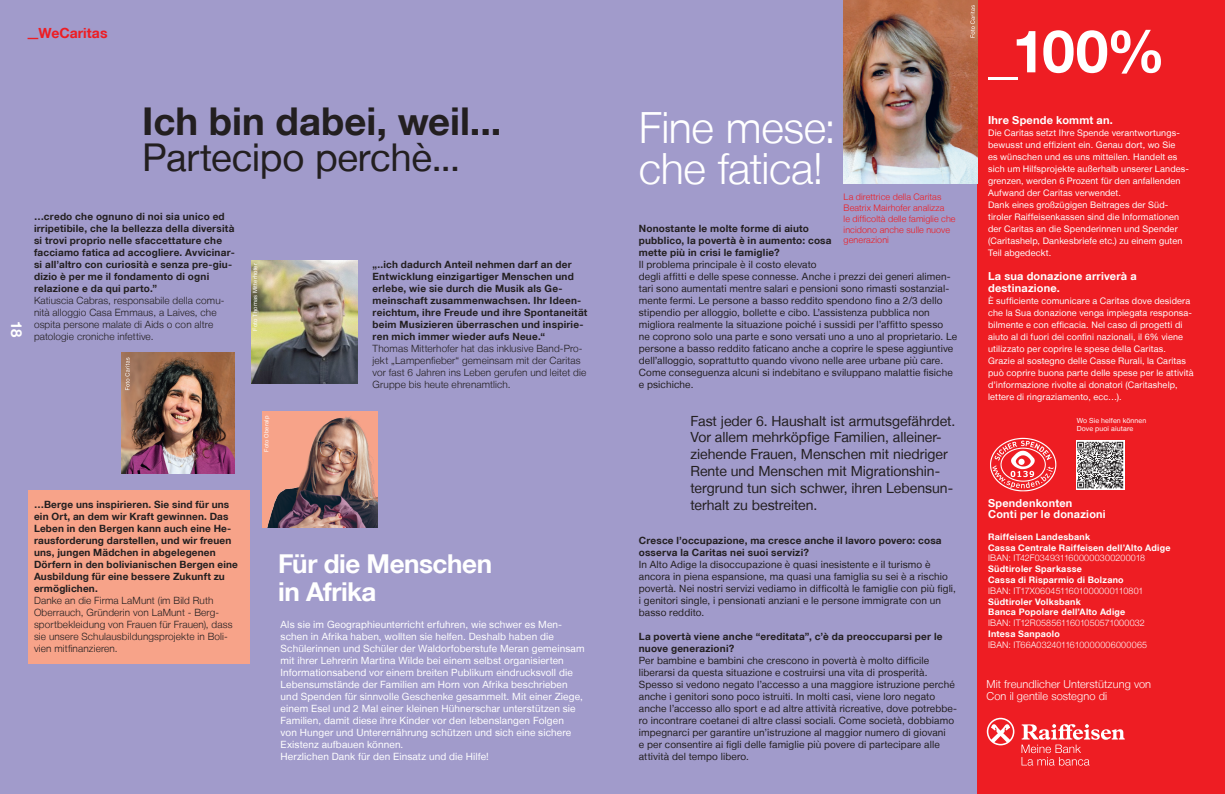
<style>
.page{position:relative;width:1225px;height:794px;background:#fff}
.page>*{position:absolute;margin:0;border:0;box-sizing:border-box;transform-origin:0 0}
.t1{font:700 58.9px "Helvetica Neue LT";color:#fff}
.t2{font:300 43px/41px "Helvetica Neue LT";letter-spacing:-.01em;color:#fff}
.t3{font:700 38.3px "Helvetica Neue LT";color:#231f20}
.t4{font:38.3px "Helvetica Neue LT";letter-spacing:-.01em;color:#231f20}
.t5{font:700 26px/28px "Helvetica Neue LT";letter-spacing:-.015em;color:#fff}
.t6{font:700 15px "Helvetica Neue LT";color:#fff}
.t7{font:14px/16.8px "Helvetica Neue LT";color:#231f20}
.t8{font:700 14px "Helvetica Neue LT";color:#ee1d23}
.t9{font:700 11px/12px "Helvetica Neue LT";letter-spacing:.02em;color:#fff}
.t10{font:300 11px/12px "Helvetica Neue LT";letter-spacing:.01em;color:#fff}
.t11{font:10px/12px "Helvetica Neue LT";letter-spacing:.01em;color:#231f20}
.t12{font:700 10px/12px "Helvetica Neue LT";letter-spacing:.02em;color:#231f20}
.t13{font:10px/12px "Helvetica Neue LT";letter-spacing:.01em;color:#fff}
.t14{font:300 10px/12px "Helvetica Neue LT";letter-spacing:.015em;color:#231f20}
.t15{font:9px/12px "Helvetica Neue LT";letter-spacing:.015em;color:#fff}
.t16{font:700 9px/10.8px "Helvetica Neue LT";letter-spacing:.03em;color:#fff}
.t17{font:300 9px "Helvetica Neue LT";letter-spacing:.02em;color:#fff}
.t18{font:300 9px/10.8px "Helvetica Neue LT";letter-spacing:.01em;color:#ee1d23}
.t19{font:7px/8.4px "Helvetica Neue LT";letter-spacing:.02em;color:#fff}
.t20{font:5.8px "Helvetica Neue LT";letter-spacing:.03em;color:#fff}
.s1{font-family:"Arial";font-weight:900}
</style>
<div class="page">
<div style="left:0;top:0;width:989px;height:794px;background:#a19bcb"></div>
<div style="left:978px;top:0;width:247px;height:794px;background:#ee1d23"></div>
<svg style="left:986px;top:718px;width:28px;height:27px"></svg>
<svg style="left:1021px;top:724px;width:103px;height:41px"></svg>
<svg style="left:990px;top:438px;width:66px;height:53px"></svg>
<img style="left:843px;top:0;width:135px;height:184px">
<img style="left:1076px;top:441px;width:48px;height:48px">
<svg style="left:970px;top:5px;width:4px;height:33px"></svg>
<div style="left:28px;top:490px;width:221px;height:174px;background:#f7a389"></div>
<img style="left:262px;top:411px;width:115px;height:116px">
<img style="left:121px;top:352px;width:114px;height:121px">
<img style="left:251px;top:261px;width:106px;height:122px">
<svg style="left:125px;top:357px;width:5px;height:33px"></svg>
<h3 class="t8" style="left:28px;top:24px;width:81px"><span class="s1">―</span>WeCaritas</h3>
<h3 class="t3" style="left:142px;top:97px;width:361px">Ich bin dabei, weil...</h3>
<h3 class="t4" style="left:142px;top:134px;width:320px">Partecipo perchè...</h3>
<h3 class="t6" style="left:26px;top:321px;width:18px;rotate:90deg">18</h3>
<p class="t12" style="left:34px;top:210px;width:202px">…credo che ognuno di noi sia unico ed irripetibile, che la bellezza della diversità si trovi proprio nelle sfaccettature che facciamo fatica ad accogliere. Avvicinar&shy;si all’altro con curiosità e senza pre-giu&shy;dizio è per me il fondamento di ogni relazione e da qui parto.”</p>
<p class="t14" style="left:34px;top:294px;width:192px">Katiuscia Cabras, responsabile della comu&shy;nità alloggio Casa Emmaus, a Laives, che ospita persone malate di Aids o con altre patologie croniche infettive.</p>
<p class="t20" style="left:251px;top:330px;width:69px;rotate:-90deg">Foto Thomas Mitterhofer</p>
<p class="t20" style="left:263px;top:451px;width:37px;rotate:-90deg">Foto Oberalp</p>
<p class="t12" style="left:372px;top:258px;width:216px">„..ich dadurch Anteil nehmen darf an der Entwicklung einzigartiger Menschen und erlebe, wie sie durch die Musik als Ge&shy;meinschaft zusammenwachsen. Ihr Ideen&shy;reichtum, ihre Freude und ihre Spontaneität beim Musizieren überraschen und inspirie&shy;ren mich immer wieder aufs Neue.“</p>
<p class="t14" style="left:372px;top:342px;width:215px">Thomas Mitterhofer hat das inklusive Band-Pro&shy;jekt „Lampenfieber“ gemeinsam mit der Caritas vor fast 6 Jahren ins Leben gerufen und leitet die Gruppe bis heute ehrenamtlich.</p>
<p class="t12" style="left:34px;top:498px;width:205px">…Berge uns inspirieren. Sie sind für uns ein Ort, an dem wir Kraft gewinnen. Das Leben in den Bergen kann auch eine He&shy;rausforderung darstellen, und wir freuen uns, jungen Mädchen in abgelegenen Dörfern in den bolivianischen Bergen eine Ausbildung für eine bessere Zukunft zu ermöglichen.</p>
<p class="t14" style="left:34px;top:594px;width:200px">Danke an die Firma LaMunt (im Bild Ruth Oberrauch, Gründerin von LaMunt - Berg&shy;sportbekleidung von Frauen für Frauen), dass sie unsere Schulausbildungsprojekte in Boli&shy;vien mitfinanzieren.</p>
<h3 class="t5" style="left:278px;top:549px;width:215px">Für die Menschen in Afrika</h3>
<p class="t13" style="left:281px;top:618px;width:305px">Als sie im Geographieunterricht erfuhren, wie schwer es Men&shy;schen in Afrika haben, wollten sie helfen. Deshalb haben die Schülerinnen und Schüler der Waldorfoberstufe Meran gemeinsam mit ihrer Lehrerin Martina Wilde bei einem selbst organisierten Informationsabend vor einem breiten Publikum eindrucksvoll die Lebensumstände der Familien am Horn von Afrika beschrieben und Spenden für sinnvolle Geschenke gesammelt. Mit einer Ziege, einem Esel und 2 Mal einer kleinen Hühnerschar unterstützen sie Familien, damit diese ihre Kinder vor den lebenslangen Folgen<br>von Hunger und Unterernährung schützen und sich eine sichere Existenz aufbauen können.<br>Herzlichen Dank für den Einsatz und die Hilfe!</p>
<h2 class="t2" style="left:639px;top:106px;width:199px">Fine mese: che fatica!</h2>
<p class="t18" style="left:843px;top:191px;width:113px">La direttrice della Caritas<br>Beatrix Mairhofer analizza<br>le difficoltà delle famiglie che incidono anche sulle nuove generazioni</p>
<p class="t12" style="left:639px;top:222px;width:194px">Nonostante le molte forme di aiuto pubblico, la povertà è in aumento: cosa mette più in crisi le famiglie?</p>
<p class="t11" style="left:639px;top:258px;width:320px">Il problema principale è il costo elevato<br>degli affitti e delle spese connesse. Anche i prezzi dei generi alimen&shy;tari sono aumentati mentre salari e pensioni sono rimasti sostanzial&shy;mente fermi. Le persone a basso reddito spendono fino a 2/3 dello stipendio per alloggio, bollette e cibo. L’assistenza pubblica non migliora realmente la situazione poiché i sussidi per l’affitto spesso<br>ne coprono solo una parte e sono versati uno a uno al proprietario. Le persone a basso reddito faticano anche a coprire le spese aggiuntive dell’alloggio, soprattutto quando vivono nelle aree urbane più care.<br>Come conseguenza alcuni si indebitano e sviluppano malattie fisiche e psichiche.</p>
<h3 class="t7" style="left:690px;top:412px;width:266px">Fast jeder 6. Haushalt ist armutsgefährdet.<br>Vor allem mehrköpfige Familien, alleiner&shy;ziehende Frauen, Menschen mit niedriger Rente und Menschen mit Migrationshin&shy;tergrund tun sich schwer, ihren Lebensun&shy;terhalt zu bestreiten.</h3>
<p class="t12" style="left:639px;top:534px;width:304px">Cresce l’occupazione, ma cresce anche il lavoro povero: cosa osserva la Caritas nei suoi servizi?</p>
<p class="t11" style="left:639px;top:558px;width:319px">In Alto Adige la disoccupazione è quasi inesistente e il turismo è ancora in piena espansione, ma quasi una famiglia su sei è a rischio povertà. Nei nostri servizi vediamo in difficoltà le famiglie con più figli, i genitori single, i pensionati anziani e le persone immigrate con un basso reddito.</p>
<p class="t12" style="left:639px;top:630px;width:305px">La povertà viene anche “ereditata”, c’è da preoccuparsi per le nuove generazioni?</p>
<p class="t11" style="left:639px;top:654px;width:320px">Per bambine e bambini che crescono in povertà è molto difficile liberarsi da questa situazione e costruirsi una vita di prosperità.<br>Spesso si vedono negato l’accesso a una maggiore istruzione perché anche i genitori sono poco istruiti. In molti casi, viene loro negato anche l’accesso allo sport e ad altre attività ricreative, dove potrebbe&shy;ro incontrare coetanei di altre classi sociali. Come società, dobbiamo impegnarci per garantire un’istruzione al maggior numero di giovani<br>e per consentire ai figli delle famiglie più povere di partecipare alle attività del tempo libero.</p>
<h1 class="t1" style="left:988px;top:15px;width:179px">_100%</h1>
<p class="t9" style="left:988px;top:114px;width:126px">Ihre Spende kommt an.</p>
<p class="t15" style="left:988px;top:126px;width:202px">Die Caritas setzt Ihre Spende verantwortungs&shy;bewusst und effizient ein. Genau dort, wo Sie<br>es wünschen und es uns mitteilen. Handelt es sich um Hilfsprojekte außerhalb unserer Landes&shy;grenzen, werden 6 Prozent für den anfallenden Aufwand der Caritas verwendet.<br>Dank eines großzügigen Beitrages der Süd&shy;tiroler Raiffeisenkassen sind die Informationen der Caritas an die Spenderinnen und Spender (Caritashelp, Dankesbriefe etc.) zu einem guten Teil abgedeckt.</p>
<p class="t9" style="left:988px;top:270px;width:150px">La sua donazione arriverà a destinazione.</p>
<p class="t15" style="left:988px;top:294px;width:207px">È sufficiente comunicare a Caritas dove desidera che la Sua donazione venga impiegata responsa&shy;bilmente e con efficacia. Nel caso di progetti di aiuto al di fuori dei confini nazionali, il 6% viene utilizzato per coprire le spese della Caritas.<br>Grazie al sostegno delle Casse Rurali, la Caritas può coprire buona parte delle spese per le attività d’informazione rivolte ai donatori (Caritashelp, lettere di ringraziamento, ecc…).</p>
<p class="t19" style="left:1076px;top:416px;width:71px">Wo Sie helfen können<br>Dove puoi aiutare</p>
<p class="t9" style="left:988px;top:497px;width:119px;line-height:11px">Spendenkonten<br>Conti per le donazioni</p>
<p class="t16" style="left:988px;top:531px;width:184px">Raiffeisen Landesbank<br>Cassa Centrale Raiffeisen dell’Alto Adige</p>
<p class="t17" style="left:988px;top:552px;width:159px">IBAN: IT42F0349311600000300200018</p>
<p class="t16" style="left:988px;top:563px;width:137px">Südtiroler Sparkasse<br>Cassa di Risparmio di Bolzano</p>
<p class="t17" style="left:988px;top:585px;width:157px">IBAN: IT17X0604511601000000110801</p>
<p class="t16" style="left:988px;top:596px;width:139px">Südtiroler Volksbank<br>Banca Popolare dell’Alto Adige</p>
<p class="t17" style="left:988px;top:617px;width:158px">IBAN: IT12R0585611601050571000032</p>
<p class="t16" style="left:988px;top:628px;width:73px">Intesa Sanpaolo</p>
<p class="t17" style="left:988px;top:639px;width:160px">IBAN: IT66A0324011610000006000065</p>
<p class="t10" style="left:986px;top:678px;width:166px">Mit freundlicher Unterstützung von<br>Con il gentile sostegno di</p>
</div>
